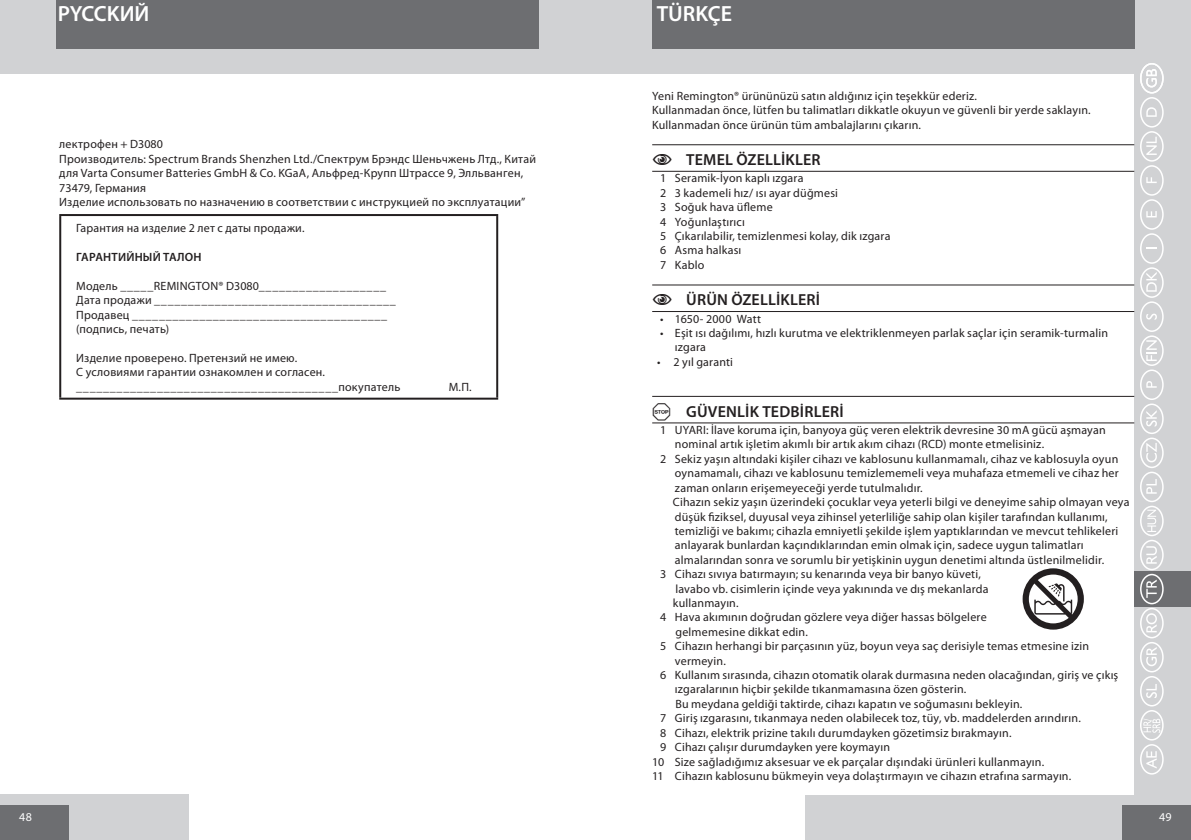
<style>
.page{position:relative;width:1191px;height:840px;background:#fff}
.page>*{position:absolute;margin:0;border:0;box-sizing:border-box;transform-origin:0 0}
.t1{font:600 22px "Myriad Pro";color:#fff}
.t2{font:600 16px "Myriad Pro";letter-spacing:.015em;color:#231f20}
.t3{font:12px/14.4px "Myriad Pro";letter-spacing:.015em;color:#231f20}
.t4{font:600 12px "Myriad Pro";letter-spacing:.015em;color:#231f20}
.t5{font:12px "Myriad Pro";color:#fff}
.s1{font-family:"Myriad Points";font-weight:400}
</style>
<div class="page">
<div style="left:0;top:0;width:595px;height:74px;background:#d1d2d4"></div>
<div style="left:0;top:794px;width:188px;height:45px;background:#d1d2d4"></div>
<div style="left:805px;top:794px;width:386px;height:45px;background:#d1d2d4"></div>
<div style="left:1123px;top:805px;width:68px;height:34px;background:#6d6e71"></div>
<div style="left:0;top:805px;width:68px;height:34px;background:#6d6e71"></div>
<div style="left:595px;top:0;width:596px;height:74px;background:#d1d2d4"></div>
<div style="left:652px;top:0;width:482px;height:48px;background:#6d6e71"></div>
<div style="left:57px;top:0;width:482px;height:49px;background:#6d6e71"></div>
<div style="left:1134px;top:60px;width:57px;height:741px;background:#d1d2d4"></div>
<div style="left:1134px;top:571px;width:57px;height:35px;background:#6d6e71"></div>
<hr style="left:652px;top:144px;width:482px;height:1px;background:#231f20">
<hr style="left:652px;top:171px;width:482px;height:1px;background:#231f20">
<hr style="left:652px;top:284px;width:482px;height:1px;background:#231f20">
<hr style="left:652px;top:311px;width:482px;height:1px;background:#231f20">
<hr style="left:652px;top:395px;width:482px;height:1px;background:#231f20">
<hr style="left:652px;top:422px;width:482px;height:1px;background:#231f20">
<svg style="left:1022px;top:568px;width:61px;height:61px"></svg>
<hr style="left:59px;top:214px;width:439px;height:2px;background:#231f20">
<hr style="left:59px;top:216px;width:2px;height:181px;background:#231f20">
<hr style="left:496px;top:216px;width:2px;height:181px;background:#231f20">
<hr style="left:59px;top:397px;width:439px;height:2px;background:#231f20">
<div style="left:1140px;top:97px;width:23px;height:30px;border:2px solid #fff;border-radius:50%"></div>
<svg style="left:1146px;top:107px;width:10px;height:10px"></svg>
<div style="left:1140px;top:131px;width:23px;height:30px;border:2px solid #fff;border-radius:50%"></div>
<svg style="left:1146px;top:137px;width:10px;height:18px"></svg>
<div style="left:1140px;top:165px;width:23px;height:31px;border:2px solid #fff;border-radius:50%"></div>
<svg style="left:1146px;top:177px;width:10px;height:6px"></svg>
<div style="left:1140px;top:199px;width:23px;height:31px;border:2px solid #fff;border-radius:50%"></div>
<svg style="left:1146px;top:211px;width:10px;height:6px"></svg>
<div style="left:1140px;top:233px;width:23px;height:31px;border:2px solid #fff;border-radius:50%"></div>
<svg style="left:1146px;top:247px;width:10px;height:2px"></svg>
<div style="left:1140px;top:267px;width:23px;height:31px;border:2px solid #fff;border-radius:50%"></div>
<svg style="left:1146px;top:273px;width:10px;height:18px"></svg>
<div style="left:1140px;top:301px;width:23px;height:31px;border:2px solid #fff;border-radius:50%"></div>
<svg style="left:1146px;top:313px;width:10px;height:6px"></svg>
<div style="left:1140px;top:335px;width:23px;height:31px;border:2px solid #fff;border-radius:50%"></div>
<svg style="left:1146px;top:340px;width:10px;height:21px"></svg>
<div style="left:1140px;top:369px;width:23px;height:31px;border:2px solid #fff;border-radius:50%"></div>
<svg style="left:1146px;top:381px;width:10px;height:6px"></svg>
<div style="left:1140px;top:403px;width:23px;height:31px;border:2px solid #fff;border-radius:50%"></div>
<svg style="left:1146px;top:411px;width:10px;height:15px"></svg>
<div style="left:1140px;top:437px;width:23px;height:31px;border:2px solid #fff;border-radius:50%"></div>
<svg style="left:1146px;top:443px;width:10px;height:19px"></svg>
<div style="left:1140px;top:471px;width:23px;height:31px;border:2px solid #fff;border-radius:50%"></div>
<svg style="left:1146px;top:479px;width:10px;height:14px"></svg>
<div style="left:1140px;top:505px;width:23px;height:31px;border:2px solid #fff;border-radius:50%"></div>
<svg style="left:1147px;top:509px;width:9px;height:22px"></svg>
<div style="left:1140px;top:539px;width:23px;height:31px;border:2px solid #fff;border-radius:50%"></div>
<svg style="left:1146px;top:546px;width:10px;height:17px"></svg>
<div style="left:1140px;top:573px;width:23px;height:31px;border:2px solid #fff;border-radius:50%"></div>
<svg style="left:1146px;top:580px;width:10px;height:17px"></svg>
<div style="left:1140px;top:607px;width:23px;height:31px;border:2px solid #fff;border-radius:50%"></div>
<svg style="left:1146px;top:613px;width:10px;height:19px"></svg>
<div style="left:1140px;top:641px;width:23px;height:31px;border:2px solid #fff;border-radius:50%"></div>
<svg style="left:1146px;top:648px;width:10px;height:18px"></svg>
<div style="left:1140px;top:675px;width:23px;height:31px;border:2px solid #fff;border-radius:50%"></div>
<svg style="left:1146px;top:684px;width:10px;height:13px"></svg>
<div style="left:1140px;top:743px;width:23px;height:31px;border:2px solid #fff;border-radius:50%"></div>
<svg style="left:1146px;top:751px;width:10px;height:17px"></svg>
<div style="left:1140px;top:709px;width:23px;height:31px;border:2px solid #fff;border-radius:50%"></div>
<svg style="left:1143px;top:718px;width:17px;height:14px"></svg>
<div style="left:1140px;top:63px;width:23px;height:30px;border:2px solid #fff;border-radius:50%"></div>
<svg style="left:1146px;top:69px;width:10px;height:18px"></svg>
<h1 class="t1" style="left:58px;top:1px;width:93px">PYCCKИЙ</h1>
<p class="t3" style="left:59px;top:137px;width:478px">лектрофен + D3080<br>Производитель: Spectrum Brands Shenzhen Ltd./Спектрум Брэндс Шеньчжень Лтд., Китай для Varta Consumer Batteries GmbH &amp; Co. KGaA, Альфред-Крупп Штрассе 9, Элльванген, 73479, Германия<br>Изделие использовать по назначению в соответствии с инструкцией по эксплуатации”</p>
<p class="t3" style="left:76px;top:220px;width:230px">Гарантия на изделие 2 лет с даты продажи.</p>
<p class="t4" style="left:76px;top:250px;width:127px">ГАРАНТИЙНЫЙ ТАЛОН</p>
<p class="t3" style="left:76px;top:278px;width:321px">Модель _____REMINGTON® D3080___________________ Дата продажи ____________________________________ Продавец ______________________________________ (подпись, печать)</p>
<p class="t3" style="left:76px;top:351px;width:326px">Изделие проверено. Претензий не имею.<br>С условиями гарантии ознакомлен и согласен. _______________________________________покупатель</p>
<p class="t3" style="left:449px;top:379px;width:24px">М.П.</p>
<h1 class="t1" style="left:657px;top:1px;width:77px">TÜRKÇE</h1>
<p class="t3" style="left:652px;top:88px;width:440px">Yeni Remington® ürününüzü satın aldığınız için teşekkür ederiz.<br>Kullanmadan önce, lütfen bu talimatları dikkatle okuyun ve güvenli bir yerde saklayın.<br>Kullanmadan önce ürünün tüm ambalajlarını çıkarın.</p>
<h2 class="t2" style="left:652px;top:151px;width:170px"><span class="s1">C</span> TEMEL ÖZELLİKLER</h2>
<p class="t3" style="left:660px;top:171px;width:232px">1 Seramik-İyon kaplı ızgara<br>2 3 kademeli hız/ ısı ayar düğmesi<br>3 Soğuk hava üfleme<br>4 Yoğunlaştırıcı<br>5 Çıkarılabilir, temizlenmesi kolay, dik ızgara<br>6 Asma halkası<br>7 Kablo</p>
<h2 class="t2" style="left:652px;top:291px;width:169px"><span class="s1">C</span> ÜRÜN ÖZELLİKLERİ</h2>
<p class="t3" style="left:660px;top:311px;width:103px">• 1650- 2000 Watt</p>
<p class="t3" style="left:675px;top:325px;width:434px;text-indent:-15px">• Eşit ısı dağılımı, hızlı kurutma ve elektriklenmeyen parlak saçlar için seramik-turmalin ızgara</p>
<p class="t3" style="left:657px;top:354px;width:77px">• 2 yıl garanti</p>
<h2 class="t2" style="left:652px;top:402px;width:193px"><span class="s1">A</span> GÜVENLİK TEDBİRLERİ</h2>
<p class="t3" style="left:660px;top:422px;width:447px">1 UYARI: İlave koruma için, banyoya güç veren elektrik devresine 30 mA gücü aşmayan</p>
<p class="t3" style="left:675px;top:437px;width:371px">nominal artık işletim akımlı bir artık akım cihazı (RCD) monte etmelisiniz.</p>
<p class="t3" style="left:660px;top:451px;width:460px">2 Sekiz yaşın altındaki kişiler cihazı ve kablosunu kullanmamalı, cihaz ve kablosuyla oyun</p>
<p class="t3" style="left:675px;top:465px;width:445px">oynamamalı, cihazı ve kablosunu temizlememeli veya muhafaza etmemeli ve cihaz her</p>
<p class="t3" style="left:675px;top:480px;width:249px">zaman onların erişemeyeceği yerde tutulmalıdır.</p>
<p class="t3" style="left:673px;top:494px;width:458px">Cihazın sekiz yaşın üzerindeki çocuklar veya yeterli bilgi ve deneyime sahip olmayan veya</p>
<p class="t3" style="left:675px;top:509px;width:434px">düşük fiziksel, duyusal veya zihinsel yeterliliğe sahip olan kişiler tarafından kullanımı,</p>
<p class="t3" style="left:675px;top:523px;width:445px">temizliği ve bakımı; cihazla emniyetli şekilde işlem yaptıklarından ve mevcut tehlikeleri</p>
<p class="t3" style="left:675px;top:537px;width:410px">anlayarak bunlardan kaçındıklarından emin olmak için, sadece uygun talimatları</p>
<p class="t3" style="left:675px;top:552px;width:431px">almalarından sonra ve sorumlu bir yetişkinin uygun denetimi altında üstlenilmelidir.</p>
<p class="t3" style="left:660px;top:566px;width:322px">3 Cihazı sıvıya batırmayın; su kenarında veya bir banyo küveti,</p>
<p class="t3" style="left:675px;top:581px;width:315px">lavabo vb. cisimlerin içinde veya yakınında ve dış mekanlarda</p>
<p class="t3" style="left:673px;top:595px;width:67px">kullanmayın.</p>
<p class="t3" style="left:660px;top:609px;width:328px">4 Hava akımının doğrudan gözlere veya diğer hassas bölgelere</p>
<p class="t3" style="left:675px;top:624px;width:134px">gelmemesine dikkat edin.</p>
<p class="t3" style="left:660px;top:638px;width:430px">5 Cihazın herhangi bir parçasının yüz, boyun veya saç derisiyle temas etmesine izin</p>
<p class="t3" style="left:675px;top:653px;width:53px">vermeyin.</p>
<p class="t3" style="left:660px;top:667px;width:460px">6 Kullanım sırasında, cihazın otomatik olarak durmasına neden olacağından, giriş ve çıkış</p>
<p class="t3" style="left:675px;top:681px;width:293px">ızgaralarının hiçbir şekilde tıkanmamasına özen gösterin.</p>
<p class="t3" style="left:675px;top:696px;width:348px">Bu meydana geldiği taktirde, cihazı kapatın ve soğumasını bekleyin.</p>
<p class="t3" style="left:660px;top:710px;width:422px">7 Giriş ızgarasını, tıkanmaya neden olabilecek toz, tüy, vb. maddelerden arındırın.</p>
<p class="t3" style="left:660px;top:725px;width:353px">8 Cihazı, elektrik prizine takılı durumdayken gözetimsiz bırakmayın.</p>
<p class="t3" style="left:660px;top:739px;width:231px">9 Cihazı çalışır durumdayken yere koymayın</p>
<p class="t3" style="left:652px;top:753px;width:393px">10 Size sağladığımız aksesuar ve ek parçalar dışındaki ürünleri kullanmayın.</p>
<p class="t3" style="left:652px;top:768px;width:421px">11 Cihazın kablosunu bükmeyin veya dolaştırmayın ve cihazın etrafına sarmayın.</p>
<p class="t5" style="left:19px;top:810px;width:14px">48</p>
<p class="t5" style="left:1159px;top:810px;width:14px">49</p>
</div>
